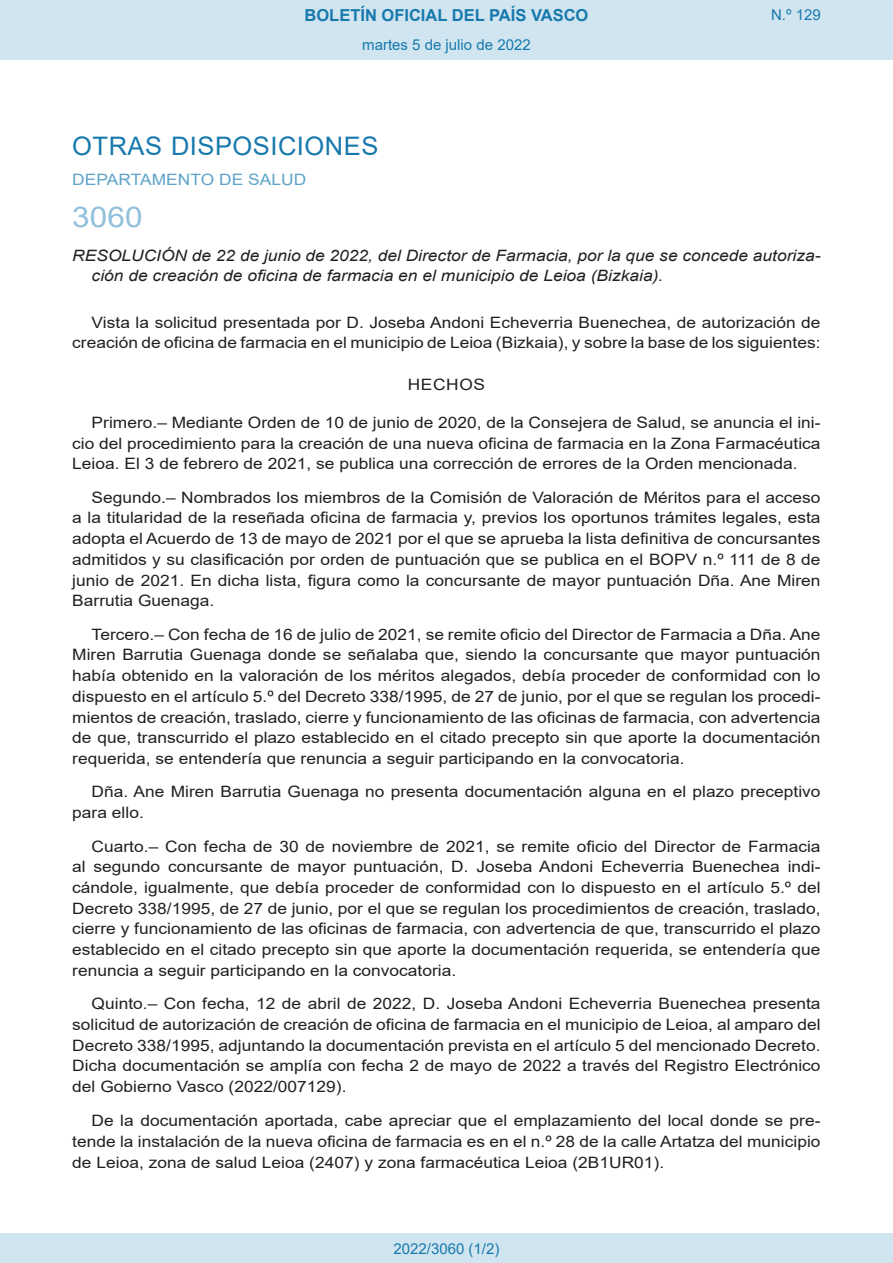
<style>
.page{position:relative;width:893px;height:1263px;background:#fff}
.page>*{position:absolute;margin:0;border:0;box-sizing:border-box;transform-origin:0 0}
.BOPVOrden{font:28.5px "Arial";color:#90c0db;scale:1.11 1}
.BOPVSeccion{font:25.5px "Arial";letter-spacing:.02em;color:#1879ad}
.t1{font:700 16.5px "Arial";color:#1879ad}
.BOPVDetalle{font:15.6px/20.7px "Arial";color:#231f20;text-align:justify;scale:1.11 1}
.BOPVTitulo{font:italic 15.6px/20.7px "Arial";color:#231f20;scale:1.11 1}
.BOPVOrganismo{font:15.6px "Arial";letter-spacing:.005em;color:#5ea4ca;scale:1.11 1}
.BOPVClave{font:15.6px "Arial";letter-spacing:.035em;color:#231f20;scale:1.11 1}
.Paginacion_Centro{font:15px "Arial";color:#1879ad}
</style>
<div class="page">
<div style="left:0;top:0;width:893px;height:60px;background:#d0e5f0"></div>
<div style="left:0;top:1233px;width:893px;height:30px;background:#d0e5f0"></div>
<p class="t1" style="left:305px;top:3px;width:285px">BOLETÍN OFICIAL DEL PAÍS VASCO</p>
<p class="Paginacion_Centro" style="left:362px;top:35px;width:170px">martes 5 de julio de 2022</p>
<p class="Paginacion_Centro" style="left:771px;top:5px;width:51px">N.º 129</p>
<p class="BOPVSeccion" style="left:72px;top:128px;width:308px">OTRAS DISPOSICIONES</p>
<p class="BOPVOrganismo" style="left:72px;top:168px;width:212px">DEPARTAMENTO DE SALUD</p>
<p class="BOPVOrden" style="left:72px;top:197px;width:65px">3060</p>
<p class="BOPVTitulo" style="left:92px;top:245px;width:658px;text-indent:-19px">RESOLUCIÓN de 22 de junio de 2022, del Director de Farmacia, por la que se concede autoriza&shy;ción de creación de oficina de farmacia en el municipio de Leioa (Bizkaia).</p>
<p class="BOPVDetalle" style="left:72px;top:312px;width:676px;text-align:right">Vista la solicitud presentada por D. Joseba Andoni Echeverria Buenechea, de autorización de creación de oficina de farmacia en el municipio de Leioa (Bizkaia), y sobre la base de los siguientes:</p>
<p class="BOPVClave" style="left:408px;top:374px;width:71px">HECHOS</p>
<p class="BOPVDetalle" style="left:72px;top:412px;width:676px;text-indent:19px">Primero.– Mediante Orden de 10 de junio de 2020, de la Consejera de Salud, se anuncia el ini&shy;cio del procedimiento para la creación de una nueva oficina de farmacia en la Zona Farmacéutica Leioa. El 3 de febrero de 2021, se publica una corrección de errores de la Orden mencionada.</p>
<p class="BOPVDetalle" style="left:72px;top:487px;width:676px;text-indent:19px">Segundo.– Nombrados los miembros de la Comisión de Valoración de Méritos para el acceso a la titularidad de la reseñada oficina de farmacia y, previos los oportunos trámites legales, esta adopta el Acuerdo de 13 de mayo de 2021 por el que se aprueba la lista definitiva de concursantes admitidos y su clasificación por orden de puntuación que se publica en el BOPV n.º 111 de 8 de junio de 2021. En dicha lista, figura como la concursante de mayor puntuación Dña. Ane Miren Barrutia Guenaga.</p>
<p class="BOPVDetalle" style="left:72px;top:624px;width:676px;text-indent:19px">Tercero.– Con fecha de 16 de julio de 2021, se remite oficio del Director de Farmacia a Dña. Ane Miren Barrutia Guenaga donde se señalaba que, siendo la concursante que mayor puntuación había obtenido en la valoración de los méritos alegados, debía proceder de conformidad con lo dispuesto en el artículo 5.º del Decreto 338/1995, de 27 de junio, por el que se regulan los procedi&shy;mientos de creación, traslado, cierre y funcionamiento de las oficinas de farmacia, con advertencia de que, transcurrido el plazo establecido en el citado precepto sin que aporte la documentación requerida, se entendería que renuncia a seguir participando en la convocatoria.</p>
<p class="BOPVDetalle" style="left:72px;top:781px;width:676px;text-indent:19px">Dña. Ane Miren Barrutia Guenaga no presenta documentación alguna en el plazo preceptivo para ello.</p>
<p class="BOPVDetalle" style="left:72px;top:836px;width:676px;text-indent:19px">Cuarto.– Con fecha de 30 de noviembre de 2021, se remite oficio del Director de Farmacia al segundo concursante de mayor puntuación, D. Joseba Andoni Echeverria Buenechea indi&shy;cándole, igualmente, que debía proceder de conformidad con lo dispuesto en el artículo 5.º del Decreto 338/1995, de 27 de junio, por el que se regulan los procedimientos de creación, traslado, cierre y funcionamiento de las oficinas de farmacia, con advertencia de que, transcurrido el plazo establecido en el citado precepto sin que aporte la documentación requerida, se entendería que renuncia a seguir participando en la convocatoria.</p>
<p class="BOPVDetalle" style="left:72px;top:993px;width:676px;text-indent:19px">Quinto.– Con fecha, 12 de abril de 2022, D. Joseba Andoni Echeverria Buenechea presenta solicitud de autorización de creación de oficina de farmacia en el municipio de Leioa, al amparo del Decreto 338/1995, adjuntando la documentación prevista en el artículo 5 del mencionado Decreto.<br>Dicha documentación se amplía con fecha 2 de mayo de 2022 a través del Registro Electrónico del Gobierno Vasco (2022/007129).</p>
<p class="BOPVDetalle" style="left:72px;top:1110px;width:676px;text-indent:19px">De la documentación aportada, cabe apreciar que el emplazamiento del local donde se pre&shy;tende la instalación de la nueva oficina de farmacia es en el n.º 28 de la calle Artatza del municipio de Leioa, zona de salud Leioa (2407) y zona farmacéutica Leioa (2B1UR01).</p>
<p class="Paginacion_Centro" style="left:393px;top:1238px;width:107px">2022/3060 (1/2)</p>
</div>
